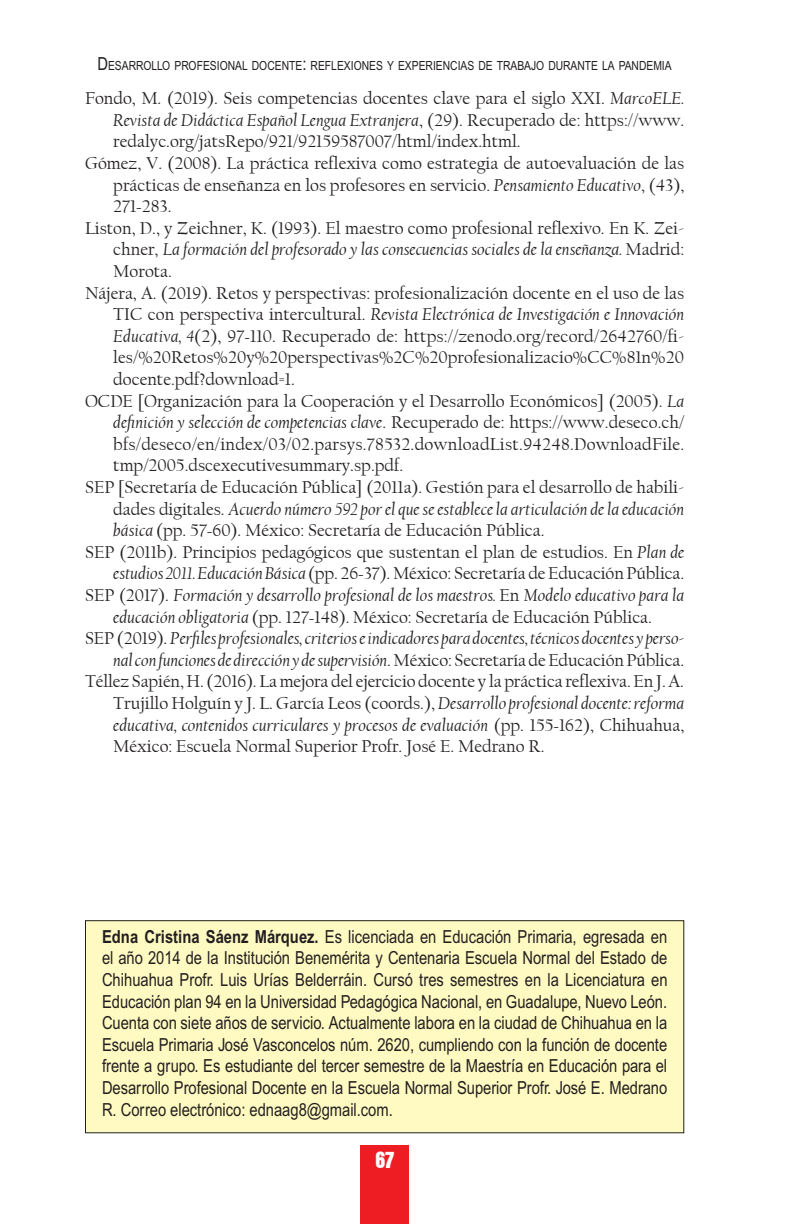
<style>
.page{position:relative;width:792px;height:1224px;background:#fff}
.page>*{position:absolute;margin:0;border:0;box-sizing:border-box;transform-origin:0 0}
.t1{font:700 condensed 24px "Aurora BT";color:#fff}
.t2{font:18px "Californian FB";color:#231f20}
.t3{font:italic 18px "Californian FB";color:#231f20}
.t4{font:18px/21.6px "Arial Narrow MT Std";color:#231f20;text-align:justify}
.t5{font:12.6px "Arial Narrow MT Std";color:#231f20}
.s1{font-size:18px}
.s2{font-style:italic}
.s3{font-style:normal}
.s4{font-family:"Garamond"}
.s5{font-family:"Garamond";font-style:normal}
.s6{font-weight:700}
</style>
<div class="page">
<div style="left:360px;top:1146px;width:49px;height:78px;background:#ee1d23"></div>
<div style="left:86px;top:921px;width:598px;height:212px;background:#fffac1"></div>
<div style="left:85px;top:920px;width:599px;height:213px;border:1px solid #231f20"></div>
<p class="t5" style="left:98px;top:58px;width:576px"><span class="s1">D</span>ESARROLLO PROFESIONAL DOCENTE<span class="s1">:</span> REFLEXIONES Y EXPERIENCIAS DE TRABAJO DURANTE LA PANDEMIA</p>
<p class="t2" style="left:85px;top:88px;width:601px">Fondo, M. (2019). Seis competencias docentes clave para el siglo XXI. <span class="s2">MarcoELE.</span></p>
<p class="t3" style="left:113px;top:110px;width:573px">Revista de Didáctica Español Lengua Extranjera<span class="s3">, (29). Recuperado de: https://www.</span></p>
<p class="t2" style="left:113px;top:131px;width:409px">redalyc.org/jatsRepo/921/92159587007/html/index.html.</p>
<p class="t2" style="left:85px;top:153px;width:601px">Gómez, V. (2008). La práctica reflexiva como estrategia de autoevaluación de las</p>
<p class="t2" style="left:113px;top:175px;width:573px">prácticas de enseñanza en los profesores en servicio. <span class="s2">Pensamiento Educativo</span>, (43),</p>
<p class="t2" style="left:113px;top:196px;width:60px">271<span class="s4">-</span>283.</p>
<p class="t2" style="left:85px;top:218px;width:601px">Liston, D., y Zeichner, K. (1993). El maestro como profesional reflexivo. En K. Zei-</p>
<p class="t3" style="left:113px;top:239px;width:572px"><span class="s3">chner,</span> La formación del profesorado y las consecuencias sociales de la enseñanza. <span class="s3">Madrid:</span></p>
<p class="t2" style="left:113px;top:261px;width:60px">Morota.</p>
<p class="t2" style="left:85px;top:283px;width:601px">Nájera, A. (2019). Retos y perspectivas: profesionalización docente en el uso de las</p>
<p class="t3" style="left:113px;top:304px;width:573px"><span class="s3">TIC con perspectiva intercultural.</span> Revista Electrónica de Investigación e Innovación</p>
<p class="t2" style="left:113px;top:326px;width:573px"><span class="s2">Educativa, 4</span>(2), 97<span class="s4">-</span>110. Recuperado de: https://zenodo.org/record/2642760/fi-</p>
<p class="t2" style="left:113px;top:347px;width:572px">les/%20Retos%20y%20perspectivas%2C%20profesionalizacio%CC%81n%20</p>
<p class="t2" style="left:113px;top:369px;width:183px">docente.pdf?download=1.</p>
<p class="t2" style="left:85px;top:391px;width:601px">OCDE [Organización para la Cooperación y el Desarrollo Económicos] (2005). <span class="s2">La</span></p>
<p class="t3" style="left:113px;top:412px;width:573px">definición y selección de competencias clave<span class="s3">. Recuperado de: https://www.deseco.ch/</span></p>
<p class="t2" style="left:113px;top:434px;width:573px">bfs/deseco/en/index/03/02.parsys.78532.downloadList.94248.DownloadFile.</p>
<p class="t2" style="left:113px;top:455px;width:291px">tmp/2005.dscexecutivesummary.sp.pdf.</p>
<p class="t2" style="left:85px;top:477px;width:601px">SEP [Secretaría de Educación Pública] (2011a). Gestión para el desarrollo de habili-</p>
<p class="t3" style="left:113px;top:499px;width:572px"><span class="s3">dades digitales.</span> Acuerdo número 592 por el que se establece la articulación de la educación</p>
<p class="t2" style="left:113px;top:520px;width:433px"><span class="s2">básica</span> (pp. 57<span class="s4">-</span>60). México: Secretaría de Educación Pública.</p>
<p class="t2" style="left:85px;top:542px;width:601px">SEP (2011b). Principios pedagógicos que sustentan el plan de estudios. En <span class="s2">Plan de</span></p>
<p class="t2" style="left:113px;top:563px;width:573px"><span class="s2">estudios 2011. Educación Básica</span> (pp. 26<span class="s4">-</span>37). México: Secretaría de Educación Pública.</p>
<p class="t3" style="left:85px;top:585px;width:601px"><span class="s3">SEP (2017).</span> Formación y desarrollo profesional de los maestros. <span class="s3">En</span> Modelo educativo para la</p>
<p class="t2" style="left:113px;top:607px;width:540px"><span class="s2">educación obligatoria</span> (pp. 127<span class="s4">-</span>148). México: Secretaría de Educación Pública.</p>
<p class="t3" style="left:85px;top:628px;width:601px"><span class="s3">SEP (2019).</span> Perfiles profesionales, criterios e indicadores para docentes, técnicos docentes y perso-</p>
<p class="t3" style="left:113px;top:650px;width:572px">nal con funciones de dirección y de supervisión<span class="s3">. México: Secretaría de Educación Pública.</span></p>
<p class="t2" style="left:85px;top:671px;width:601px">Téllez Sapién, H. (2016). La mejora del ejercicio docente y la práctica reflexiva. En J. A.</p>
<p class="t2" style="left:113px;top:693px;width:572px">Trujillo Holguín y J. L. García Leos (coords.), <span class="s2">Desarrollo profesional docente: reforma</span></p>
<p class="t3" style="left:113px;top:715px;width:572px">educativa, contenidos curriculares y procesos de evaluación <span class="s3">(pp. 155</span><span class="s5">-</span><span class="s3">162), Chihuahua,</span></p>
<p class="t2" style="left:113px;top:736px;width:433px">México: Escuela Normal Superior Profr. José E. Medrano R.</p>
<p class="t4" style="left:102px;top:926px;width:567px"><span class="s6">Edna Cristina Sáenz Márquez.</span> Es licenciada en Educación Primaria, egresada en el año 2014 de la Institución Benemérita y Centenaria Escuela Normal del Estado de Chihuahua Profr. Luis Urías Belderráin. Cursó tres semestres en la Licenciatura en Educación plan 94 en la Universidad Pedagógica Nacional, en Guadalupe, Nuevo León.<br>Cuenta con siete años de servicio. Actualmente labora en la ciudad de Chihuahua en la Escuela Primaria José Vasconcelos núm. 2620, cumpliendo con la función de docente frente a grupo. Es estudiante del tercer semestre de la Maestría en Educación para el Desarrollo Profesional Docente en la Escuela Normal Superior Profr. José E. Medrano R. Correo electrónico: ednaag8@gmail.com.</p>
<h1 class="t1" style="left:375px;top:1146px;width:21px">67</h1>
</div>
